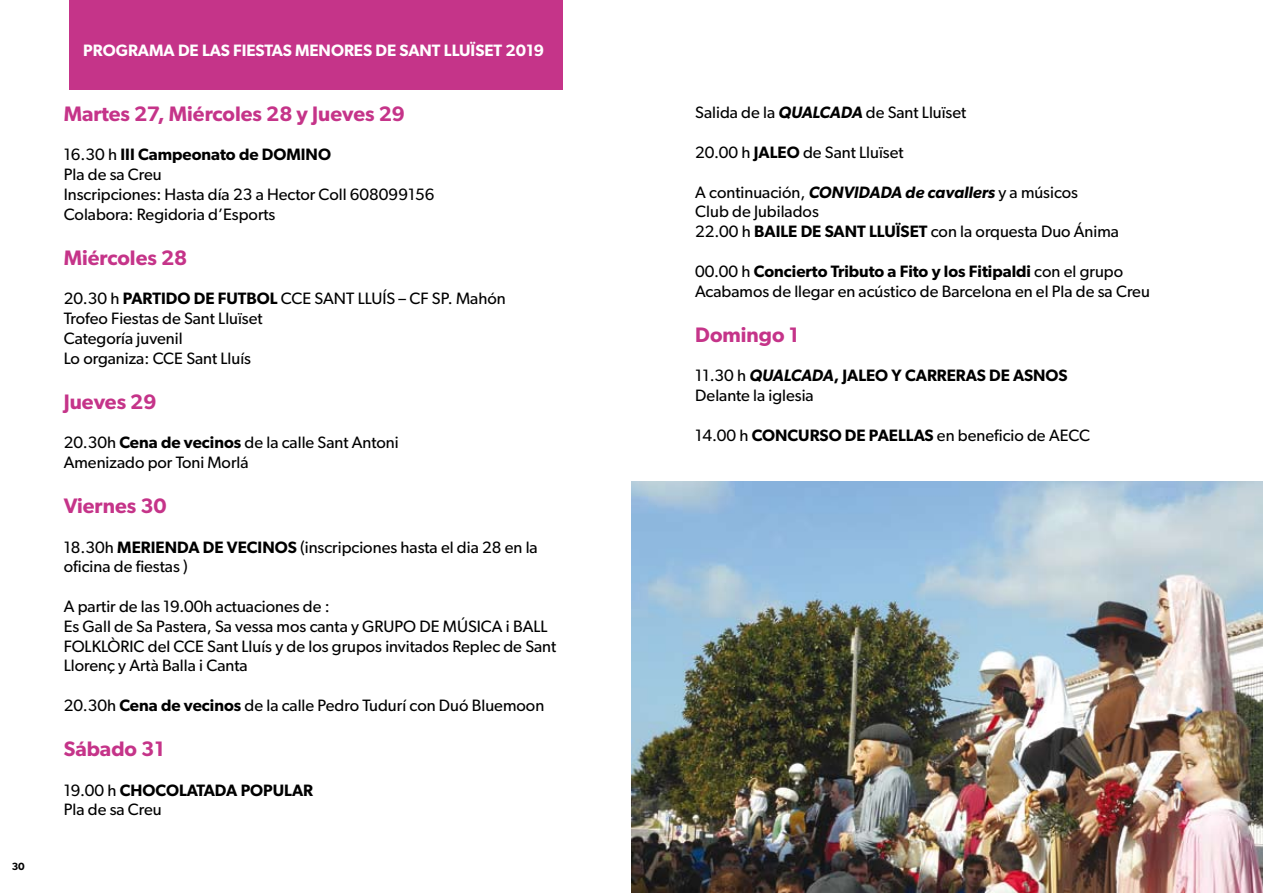
<style>
.page{position:relative;width:1263px;height:893px;background:#fff}
.page>*{position:absolute;margin:0;border:0;box-sizing:border-box;transform-origin:0 0}
.t1{font:600 21px "Gibson";color:#c53489}
.t2{font:16.5px/19.8px "Gibson";color:#000}
.t3{font:600 16.5px "Gibson";color:#fff}
.t4{font:600 16.5px/19.8px "Gibson";color:#000}
.t5{font:600 10.5px "Gibson";color:#000}
.s1{font-weight:600}
.s2{font-weight:400}
.s3{font-weight:600;font-style:italic}
</style>
<div class="page">
<div style="left:69px;top:0;width:493px;height:89px;background:#c53489"></div>
<img style="left:631px;top:481px;width:632px;height:412px">
<p class="t5" style="left:12px;top:860px;width:15px">30</p>
<p class="t3" style="left:83px;top:40px;width:462px">PROGRAMA DE LAS FIESTAS MENORES DE SANT LLUÏSET 2019</p>
<p class="t1" style="left:64px;top:101px;width:343px">Martes 27, Miércoles 28 y Jueves 29</p>
<p class="t2" style="left:64px;top:144px;width:372px">16.30 h <span class="s1">III Campeonato de DOMINO<br></span>Pla de sa Creu<br>Inscripciones: Hasta día 23 a Hector Coll 608099156<br>Colabora: Regidoria d’Esports</p>
<p class="t1" style="left:64px;top:245px;width:125px">Miércoles 28</p>
<p class="t2" style="left:64px;top:288px;width:443px">20.30 h <span class="s1">PARTIDO DE FUTBOL</span> CCE SANT LLUÍS – CF SP. Mahón<br>Trofeo Fiestas de Sant Lluïset<br>Categoría juvenil<br>Lo organiza: CCE Sant Lluís</p>
<p class="t1" style="left:64px;top:389px;width:94px">Jueves 29</p>
<p class="t2" style="left:64px;top:432px;width:336px">20.30h <span class="s1">Cena de vecinos</span> de la calle Sant Antoni<br>Amenizado por Toni Morlá</p>
<p class="t1" style="left:64px;top:493px;width:104px">Viernes 30</p>
<p class="t2" style="left:64px;top:537px;width:475px">18.30h <span class="s1">MERIENDA DE VECINOS</span> (inscripciones hasta el dia 28 en la oficina de fiestas )</p>
<p class="t2" style="left:64px;top:596px;width:494px">A partir de las 19.00h actuaciones de :<br>Es Gall de Sa Pastera, Sa vessa mos canta y GRUPO DE MÚSICA i BALL FOLKLÒRIC del CCE Sant Lluís y de los grupos invitados Replec de Sant Llorenç y Artà Balla i Canta</p>
<p class="t2" style="left:64px;top:695px;width:482px">20.30h <span class="s1">Cena de vecinos</span> de la calle Pedro Tudurí con Duó Bluemoon</p>
<p class="t1" style="left:64px;top:736px;width:102px">Sábado 31</p>
<p class="t4" style="left:64px;top:780px;width:251px"><span class="s2">19.00 h</span> CHOCOLATADA POPULAR<br><span class="s2">Pla de sa Creu</span></p>
<p class="t2" style="left:695px;top:103px;width:273px">Salida de la <span class="s3">QUALCADA</span> de Sant Lluïset</p>
<p class="t2" style="left:695px;top:142px;width:210px">20.00 h <span class="s1">JALEO</span> de Sant Lluïset</p>
<p class="t2" style="left:695px;top:182px;width:425px">A continuación, <span class="s3">CONVIDADA de cavallers</span> y a músicos<br>Club de Jubilados<br>22.00 h <span class="s1">BAILE DE SANT LLUÏSET</span> con la orquesta Duo Ánima</p>
<p class="t2" style="left:695px;top:261px;width:456px">00.00 h <span class="s1">Concierto Tributo a Fito y los Fitipaldi</span> con el grupo<br>Acabamos de llegar en acústico de Barcelona en el Pla de sa Creu</p>
<p class="t1" style="left:695px;top:322px;width:105px">Domingo 1</p>
<p class="t2" style="left:695px;top:365px;width:374px">11.30 h <span class="s3">QUALCADA</span><span class="s1">, JALEO Y CARRERAS DE ASNOS<br></span>Delante la iglesia</p>
<p class="t2" style="left:695px;top:425px;width:396px">14.00 h <span class="s1">CONCURSO DE PAELLAS</span> en beneficio de AECC</p>
</div>
